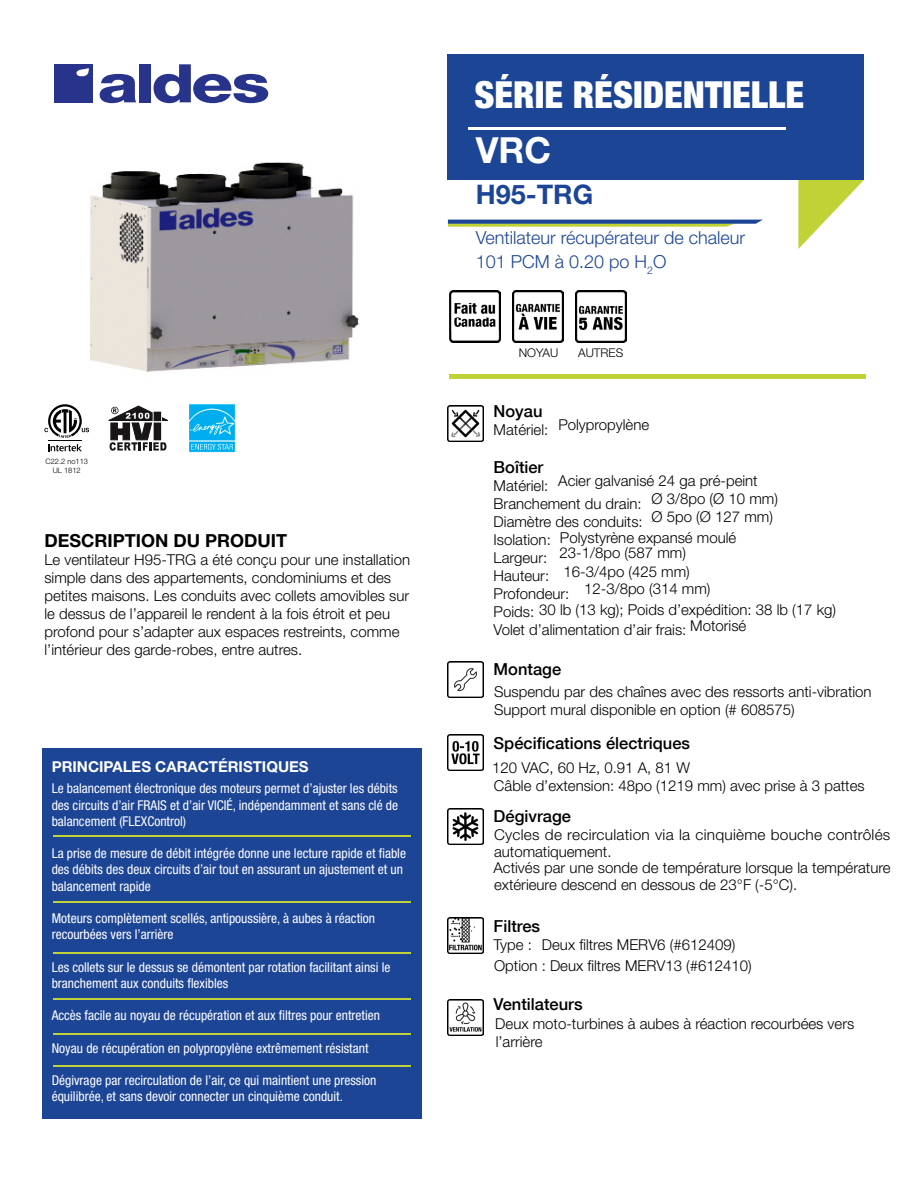
<style>
.page{position:relative;width:918px;height:1188px;background:#fff}
.page>*{position:absolute;margin:0;border:0;box-sizing:border-box;transform-origin:0 0}
.t1{font:900 condensed 37.35px "Helvetica Neue LT Std";color:#fff}
.t2{font:700 36px "Helvetica Neue LT Std";color:#fff}
.t3{font:700 27px "Helvetica Neue LT Std";color:#1d4596}
.t4{font:300 18px "Helvetica Neue LT Std";color:#1d4596}
.t5{font:700 18px "Helvetica Neue LT Std";color:#000}
.t6{font:500 16.5px "Helvetica Neue LT Com";color:#000}
.t7{font:300 15px/18px "Helvetica Neue LT Std";color:#000}
.t8{font:700 15px "Helvetica Neue LT Std";color:#fff}
.t9{font:condensed 13.5px/16.2px "Helvetica Neue LT Std";color:#fff}
.t10{font:300 12px "Helvetica Neue LT Std";color:#000}
.t11{font:300 7.5px/9px "Helvetica Neue LT Std";color:#000;text-align:center}
</style>
<div class="page">
<img style="left:448px;top:406px;width:35px;height:35px">
<img style="left:448px;top:661px;width:36px;height:36px">
<img style="left:448px;top:735px;width:35px;height:36px">
<img style="left:448px;top:809px;width:35px;height:36px">
<img style="left:448px;top:918px;width:35px;height:36px">
<img style="left:448px;top:999px;width:35px;height:36px">
<svg style="left:798px;top:180px;width:66px;height:69px"></svg>
<svg style="left:448px;top:220px;width:314px;height:7px;background:#708c7d"></svg>
<div style="left:448px;top:54px;width:416px;height:126px;background:#1d4596"></div>
<hr style="left:469px;top:127px;width:317px;height:3px;background:#fff">
<svg style="left:108px;top:406px;width:60px;height:45px"></svg>
<img style="left:189px;top:404px;width:46px;height:48px">
<svg style="left:48px;top:444px;width:34px;height:7px"></svg>
<hr style="left:48px;top:440px;width:34px;height:1px;background:#000">
<svg style="left:44px;top:404px;width:45px;height:34px"></svg>
<img style="left:575px;top:291px;width:52px;height:51px">
<img style="left:512px;top:291px;width:52px;height:51px">
<img style="left:449px;top:291px;width:52px;height:51px">
<div style="left:449px;top:374px;width:416px;height:5px;background:#c0d236"></div>
<div style="left:42px;top:748px;width:379px;height:370px;background:#1d4596"></div>
<hr style="left:53px;top:835px;width:358px;height:1px;background:#c0d236">
<hr style="left:53px;top:901px;width:358px;height:1px;background:#c0d236">
<hr style="left:53px;top:952px;width:358px;height:1px;background:#c0d236">
<hr style="left:53px;top:999px;width:358px;height:1px;background:#c0d236">
<hr style="left:53px;top:1034px;width:358px;height:1px;background:#c0d236">
<hr style="left:53px;top:1066px;width:358px;height:1px;background:#c0d236">
<img style="left:90px;top:163px;width:269px;height:209px">
<div style="left:54px;top:64px;width:38px;height:38px;background:#28348b"></div>
<svg style="left:100px;top:74px;width:36px;height:29px"></svg>
<div style="left:139px;top:64px;width:12px;height:38px;background:#28348b"></div>
<svg style="left:154px;top:64px;width:114px;height:39px"></svg>
<svg style="left:77px;top:68px;width:12px;height:8px"></svg>
<p class="t11" style="left:45px;top:456px;width:44px">C22.2 no113<br>UL 1812</p>
<p class="t5" style="left:44px;top:530px;width:244px">DESCRIPTION DU PRODUIT</p>
<p class="t7" style="left:44px;top:550px;width:367px">Le ventilateur H95-TRG a été conçu pour une installation simple dans des appartements, condominiums et des petites maisons. Les conduits avec collets amovibles sur le dessus de l’appareil le rendent à la fois étroit et peu profond pour s’adapter aux espaces restreints, comme l’intérieur des garde-robes, entre autres.</p>
<p class="t8" style="left:52px;top:758px;width:258px">PRINCIPALES CARACTÉRISTIQUES</p>
<p class="t9" style="left:52px;top:780px;width:348px;text-align:justify">Le balancement électronique des moteurs permet d’ajuster les débits des circuits d’air FRAIS et d’air VICIÉ, indépendamment et sans clé de balancement (FLEXControl)</p>
<p class="t9" style="left:52px;top:845px;width:356px">La prise de mesure de débit intégrée donne une lecture rapide et fiable des débits des deux circuits d’air tout en assurant un ajustement et un balancement rapide</p>
<p class="t9" style="left:52px;top:910px;width:325px">Moteurs complètement scellés, antipoussière, à aubes à réaction recourbées vers l’arrière</p>
<p class="t9" style="left:52px;top:959px;width:340px">Les collets sur le dessus se démontent par rotation facilitant ainsi le branchement aux conduits flexibles</p>
<p class="t9" style="left:52px;top:1007px;width:330px">Accès facile au noyau de récupération et aux filtres pour entretien</p>
<p class="t9" style="left:52px;top:1040px;width:318px">Noyau de récupération en polypropylène extrêmement résistant</p>
<p class="t9" style="left:52px;top:1072px;width:326px">Dégivrage par recirculation de l’air, ce qui maintient une pression équilibrée, et sans devoir connecter un cinquième conduit.</p>
<h1 class="t1" style="left:475px;top:72px;width:331px">SÉRIE RÉSIDENTIELLE</h1>
<h2 class="t2" style="left:476px;top:127px;width:77px">VRC</h2>
<h3 class="t3" style="left:476px;top:177px;width:119px">H95-TRG</h3>
<p class="t4" style="left:476px;top:227px;width:271px">Ventilateur récupérateur de chaleur</p>
<p class="t4" style="left:476px;top:251px;width:192px">101 PCM à 0.20 po H<sub>2</sub>O</p>
<p class="t10" style="left:519px;top:345px;width:41px">NOYAU</p>
<p class="t10" style="left:578px;top:345px;width:47px">AUTRES</p>
<p class="t6" style="left:494px;top:402px;width:50px">Noyau</p>
<p class="t7" style="left:494px;top:421px;width:56px">Matériel:</p>
<p class="t6" style="left:494px;top:457px;width:51px">Boîtier</p>
<p class="t7" style="left:494px;top:476px;width:194px">Matériel:<br>Branchement du drain:<br>Diamètre des conduits:<br>Isolation:<br>Largeur:<br>Hauteur:<br>Profondeur:<br>Poids:<br>Volet d’alimentation d’air frais:</p>
<p class="t6" style="left:494px;top:659px;width:69px">Montage</p>
<p class="t7" style="left:558px;top:416px;width:92px">Polypropylène</p>
<p class="t7" style="left:652px;top:471px;width:128px;text-indent:-93px">Acier galvanisé 24 ga pré-peint<br>Ø 3/8po (Ø 10 mm)<br>Ø 5po (Ø 127 mm)</p>
<p class="t7" style="left:560px;top:530px;width:178px;line-height:15.1px">Polystyrène expansé moulé<br>23-1/8po (587 mm)</p>
<p class="t7" style="left:584px;top:562px;width:128px;line-height:17.4px;text-indent:-21px">16-3/4po (425 mm)<br>12-3/8po (314 mm)</p>
<p class="t7" style="left:690px;top:617px;width:58px">Motorisé</p>
<p class="t7" style="left:539px;top:601px;width:299px">30 lb (13 kg); Poids d’expédition: 38 lb (17 kg)</p>
<p class="t7" style="left:494px;top:683px;width:379px">Suspendu par des chaînes avec des ressorts anti-vibration<br>Support mural disponible en option (# 608575)</p>
<p class="t6" style="left:494px;top:733px;width:198px">Spécifications électriques</p>
<p class="t7" style="left:492px;top:758px;width:374px">120 VAC, 60 Hz, 0.91 A, 81 W<br>Câble d’extension: 48po (1219 mm) avec prise à 3 pattes</p>
<p class="t7" style="left:493px;top:826px;width:399px;line-height:16.5px">Cycles de recirculation via la cinquième bouche contrôlés automatiquement.<br>Activés par une sonde de température lorsque la température extérieure descend en dessous de 23°F (-5°C).</p>
<p class="t6" style="left:494px;top:807px;width:79px">Dégivrage</p>
<p class="t6" style="left:494px;top:916px;width:48px">Filtres</p>
<p class="t7" style="left:494px;top:935px;width:40px">Type :</p>
<p class="t7" style="left:542px;top:935px;width:195px">Deux filtres MERV6 (#612409)</p>
<p class="t7" style="left:494px;top:957px;width:259px">Option : Deux filtres MERV13 (#612410)</p>
<p class="t6" style="left:494px;top:994px;width:90px">Ventilateurs</p>
<p class="t7" style="left:495px;top:1014px;width:360px">Deux moto-turbines à aubes à réaction recourbées vers l’arrière</p>
</div>
